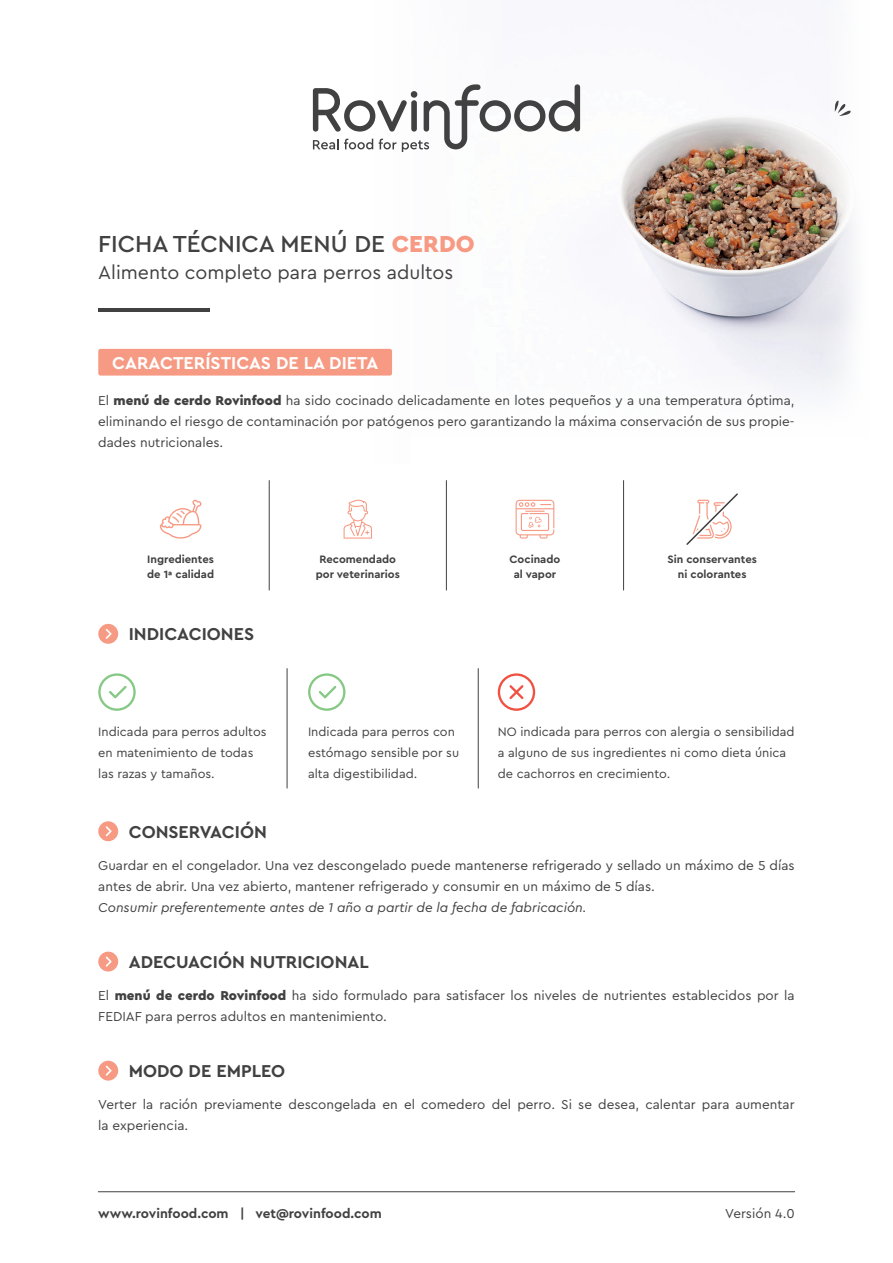
<style>
.page{position:relative;width:893px;height:1263px;background:#fff}
.page>*{position:absolute;margin:0;border:0;box-sizing:border-box;transform-origin:0 0}
.t1{font:500 24.3px "Cera Pro";color:#414142}
.t2{font:19.5px "Cera Pro";color:#414142}
.t3{font:700 18px "Cera Pro";color:#414142}
.t4{font:700 18px "Cera Pro";color:#fff}
.t5{font:13.5px/21px "Cera Pro";color:#414142}
.t6{font:italic 13.5px "Cera Pro";color:#414142}
.t7{font:700 13.5px "Cera Pro";color:#414142}
.t8{font:12.75px/21px "Cera Pro";color:#414142}
.t9{font:700 11.25px/14.1px "Cera Pro";color:#414142;text-align:center}
.s1{font-weight:900;color:#f79a84}
.s2{font-weight:900}
</style>
<div class="page">
<img style="left:580px;top:0;width:273px;height:395px">
<hr style="left:98px;top:308px;width:112px;height:3px;background:#414142">
<div style="left:98px;top:349px;width:294px;height:27px;background:#f79a84;border-radius:2px"></div>
<hr style="left:269px;top:481px;width:1px;height:109px;background:#414142">
<hr style="left:446px;top:481px;width:1px;height:109px;background:#414142">
<hr style="left:623px;top:481px;width:1px;height:109px;background:#414142">
<svg style="left:98px;top:624px;width:20px;height:20px"></svg>
<hr style="left:287px;top:668px;width:1px;height:120px;background:#414142">
<hr style="left:478px;top:668px;width:1px;height:120px;background:#414142">
<svg style="left:498px;top:673px;width:37px;height:38px"></svg>
<svg style="left:98px;top:821px;width:20px;height:20px"></svg>
<hr style="left:98px;top:1191px;width:697px;height:1px;background:#414142">
<svg style="left:835px;top:100px;width:16px;height:16px"></svg>
<svg style="left:98px;top:673px;width:38px;height:38px"></svg>
<svg style="left:308px;top:673px;width:37px;height:38px"></svg>
<svg style="left:98px;top:952px;width:20px;height:19px"></svg>
<svg style="left:98px;top:1061px;width:20px;height:19px"></svg>
<svg style="left:344px;top:500px;width:28px;height:39px"></svg>
<svg style="left:516px;top:500px;width:38px;height:39px"></svg>
<svg style="left:686px;top:493px;width:52px;height:52px"></svg>
<svg style="left:160px;top:499px;width:42px;height:40px"></svg>
<svg style="left:313px;top:84px;width:267px;height:68px"></svg>
<h1 class="t1" style="left:98px;top:228px;width:378px">FICHA TÉCNICA MENÚ DE <span class="s1">CERDO</span></h1>
<h2 class="t2" style="left:98px;top:259px;width:356px">Alimento completo para perros adultos</h2>
<h3 class="t4" style="left:112px;top:351px;width:267px">CARACTERÍSTICAS DE LA DIETA</h3>
<p class="t5" style="left:98px;top:389px;width:698px;text-align:justify">El <span class="s2">menú de cerdo Rovinfood</span> ha sido cocinado delicadamente en lotes pequeños y a una temperatura óptima, eliminando el riesgo de contaminación por patógenos pero garantizando la máxima conservación de sus propie&shy;dades nutricionales.</p>
<p class="t9" style="left:147px;top:552px;width:69px;text-align:left">Ingredientes de 1ª calidad</p>
<p class="t9" style="left:667px;top:552px;width:91px">Sin conservantes ni colorantes</p>
<p class="t9" style="left:316px;top:552px;width:86px">Recomendado por veterinarios</p>
<p class="t9" style="left:510px;top:552px;width:52px">Cocinado al vapor</p>
<h3 class="t3" style="left:129px;top:622px;width:127px">INDICACIONES</h3>
<p class="t8" style="left:98px;top:720px;width:170px">Indicada para perros adultos en matenimiento de todas las razas y tamaños.</p>
<p class="t8" style="left:308px;top:720px;width:153px">Indicada para perros con estómago sensible por su alta digestibilidad.</p>
<p class="t8" style="left:498px;top:720px;width:298px">NO indicada para perros con alergia o sensibilidad a alguno de sus ingredientes ni como dieta única de cachorros en crecimiento.</p>
<h3 class="t3" style="left:129px;top:819px;width:140px">CONSERVACIÓN</h3>
<p class="t5" style="left:98px;top:854px;width:698px">Guardar en el congelador. Una vez descongelado puede mantenerse refrigerado y sellado un máximo de 5 días antes de abrir. Una vez abierto, mantener refrigerado y consumir en un máximo de 5 días.</p>
<p class="t6" style="left:98px;top:898px;width:490px">Consumir preferentemente antes de 1 año a partir de la fecha de fabricación.</p>
<h3 class="t3" style="left:129px;top:950px;width:241px">ADECUACIÓN NUTRICIONAL</h3>
<p class="t5" style="left:98px;top:984px;width:698px">El <span class="s2">menú de cerdo Rovinfood</span> ha sido formulado para satisfacer los niveles de nutrientes establecidos por la<br>FEDIAF para perros adultos en mantenimiento.</p>
<h3 class="t3" style="left:129px;top:1059px;width:158px">MODO DE EMPLEO</h3>
<p class="t5" style="left:98px;top:1093px;width:698px">Verter la ración previamente descongelada en el comedero del perro. Si se desea, calentar para aumentar la experiencia.</p>
<p class="t7" style="left:98px;top:1205px;width:285px">www.rovinfood.com | vet@rovinfood.com</p>
<p class="t5" style="left:725px;top:1203px;width:71px">Versión 4.0</p>
</div>
